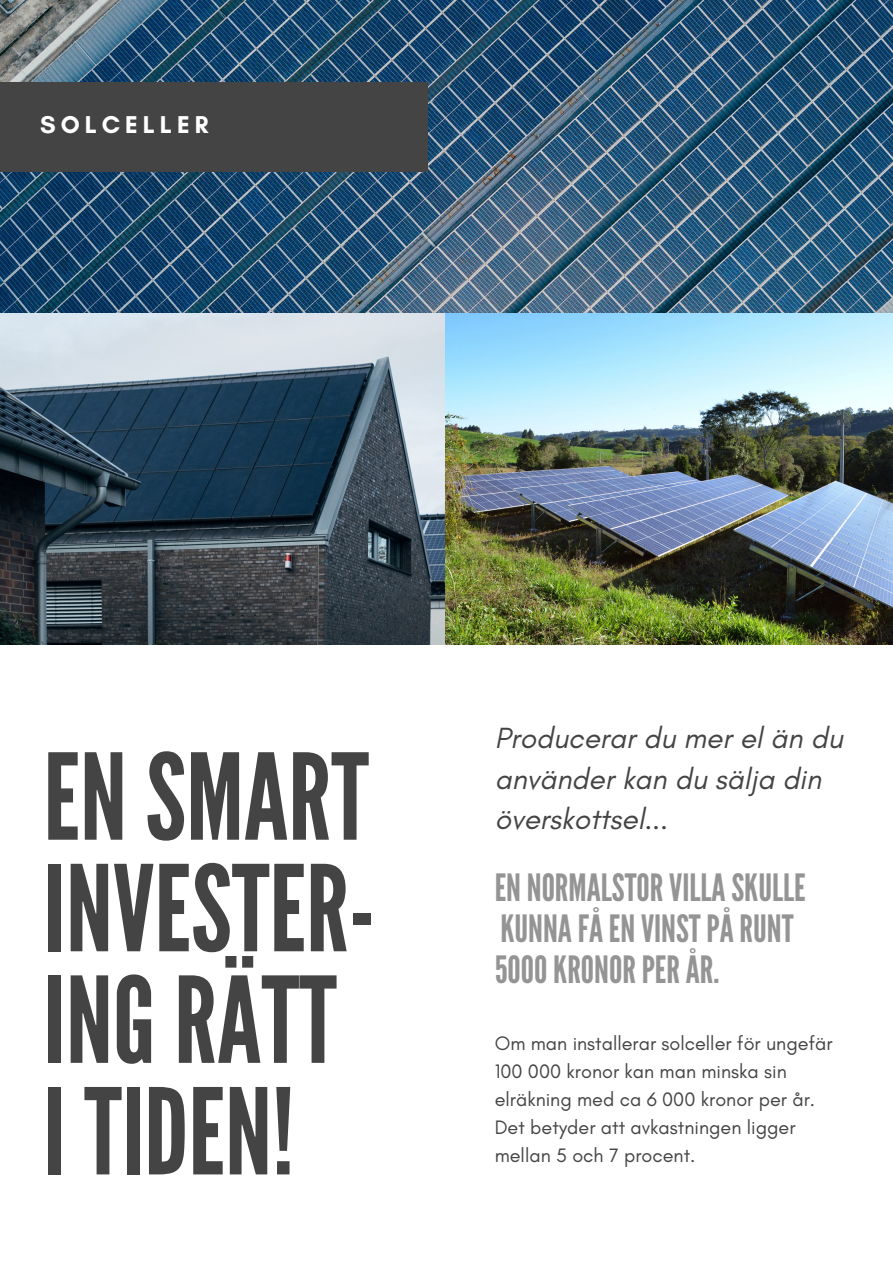
<style>
.page{position:relative;width:893px;height:1264px;background:#fff}
.page>*{position:absolute;margin:0;border:0;box-sizing:border-box;transform-origin:0 0}
.t1{font:118.95px/111.4px "League Gothic";color:#444}
.t2{font:37.5px/41px "League Gothic";color:#949494}
.t3{font:italic 29.7px/41px "Glacial Indifference";color:#444}
.t4{font:700 24.75px "Glacial Indifference";letter-spacing:.2em;color:#fff}
.t5{font:19.8px/27.9px "Glacial Indifference";color:#444}
</style>
<div class="page">
<img style="left:0;top:0;width:892px;height:644px">
<div style="left:0;top:83px;width:428px;height:89px;background:#444"></div>
<p class="t4" style="left:40px;top:110px;width:170px">SOLCELLER</p>
<h1 class="t1" style="left:43px;top:744px;width:333px">ENSMART<br>INVESTER-<br>INGRÄTT<br>ITIDEN!</h1>
<h3 class="t3" style="left:494px;top:716px;width:349px">Producerar du mer el än du använder kan du sälja din överskottsel...</h3>
<h2 class="t2" style="left:494px;top:868px;width:312px">ENNORMALSTORVILLASKULLE<br>KUNNAFÅENVINSTPÅRUNT<br>5000KRONORPERÅR.</h2>
<p class="t5" style="left:494px;top:1029px;width:339px">Om man installerar solceller för ungefär 100 000 kronor kan man minska sin elräkning med ca 6 000 kronor per år.<br>Det betyder att avkastningen ligger mellan 5 och 7 procent.</p>
</div>
